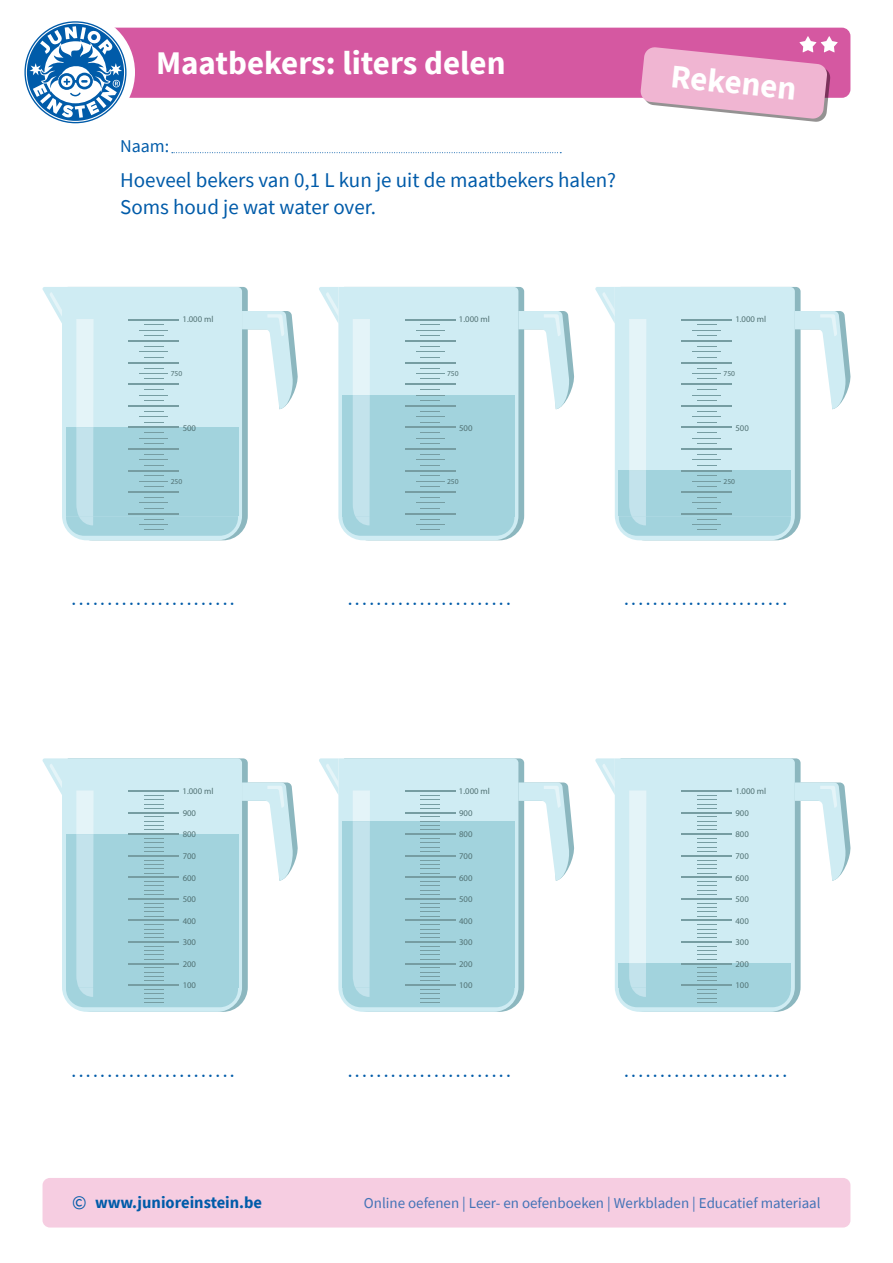
<style>
.page{position:relative;width:893px;height:1263px;background:#fff}
.page>*{position:absolute;margin:0;border:0;box-sizing:border-box;transform-origin:0 0}
.t1{font:700 33px "Source Sans Pro";color:#fff}
.t2{font:24px "JE blokletters basis Regular";color:#005ba9}
.t3{font:21px/27px "Source Sans Pro";color:#005ba9}
.t4{font:18px "Source Sans Pro";color:#005ba9}
.t5{font:700 16.5px "Source Sans Pro";color:#005ba9}
.t6{font:15px "Source Sans Pro";color:#4373b6}
.t7{font:8.7px "Myriad Pro";color:#517173}
.t8{font:7.5px "Myriad Pro";color:#517173}
.s1{font-weight:400;font-size:19.5px}
</style>
<div class="page">
<div style="left:75px;top:28px;width:775px;height:70px;background:#d558a1;border-radius:9px"></div>
<div style="left:43px;top:1178px;width:807px;height:49px;background:#f6cde1;border-radius:7px"></div>
<div style="left:16px;top:13px;width:119px;height:119px;background:#fff;border-radius:50%"></div>
<svg style="left:24px;top:21px;width:102px;height:102px"></svg>
<svg style="left:172px;top:152px;width:389px;height:1px"></svg>
<svg style="left:640px;top:36px;width:198px;height:86px"></svg>
<svg style="left:43px;top:287px;width:255px;height:249px"></svg>
<svg style="left:319px;top:287px;width:255px;height:249px"></svg>
<svg style="left:795px;top:287px;width:6px;height:244px"></svg>
<div style="left:615px;top:287px;width:180px;height:253px;background:#cfecf3"></div>
<div style="left:629px;top:319px;width:17px;height:151px;background:#e4f4f8"></div>
<svg style="left:595px;top:287px;width:20px;height:37px"></svg>
<svg style="left:795px;top:311px;width:55px;height:98px"></svg>
<hr style="left:682px;top:319px;width:50px;height:1px;background:#769da2">
<hr style="left:682px;top:448px;width:50px;height:1px;background:#769da2">
<hr style="left:682px;top:427px;width:50px;height:1px;background:#769da2">
<hr style="left:682px;top:405px;width:50px;height:1px;background:#769da2">
<hr style="left:682px;top:384px;width:50px;height:1px;background:#769da2">
<hr style="left:682px;top:362px;width:50px;height:1px;background:#769da2">
<hr style="left:682px;top:341px;width:50px;height:1px;background:#769da2">
<svg style="left:693px;top:432px;width:28px;height:12px"></svg>
<svg style="left:693px;top:411px;width:28px;height:12px"></svg>
<svg style="left:693px;top:389px;width:28px;height:12px"></svg>
<svg style="left:693px;top:368px;width:28px;height:12px"></svg>
<svg style="left:693px;top:346px;width:28px;height:12px"></svg>
<svg style="left:693px;top:325px;width:28px;height:11px"></svg>
<svg style="left:619px;top:454px;width:172px;height:82px;background:#abd6e0"></svg>
<svg style="left:43px;top:758px;width:255px;height:249px"></svg>
<svg style="left:319px;top:758px;width:255px;height:249px"></svg>
<svg style="left:795px;top:758px;width:6px;height:245px"></svg>
<div style="left:615px;top:758px;width:180px;height:254px;background:#cfecf3"></div>
<div style="left:629px;top:790px;width:17px;height:173px;background:#e4f4f8"></div>
<svg style="left:595px;top:758px;width:20px;height:37px"></svg>
<svg style="left:795px;top:782px;width:55px;height:99px"></svg>
<hr style="left:682px;top:790px;width:50px;height:2px;background:#769da2">
<hr style="left:682px;top:941px;width:50px;height:1px;background:#769da2">
<hr style="left:682px;top:920px;width:50px;height:1px;background:#769da2">
<hr style="left:682px;top:898px;width:50px;height:1px;background:#769da2">
<hr style="left:682px;top:877px;width:50px;height:1px;background:#769da2">
<hr style="left:682px;top:855px;width:50px;height:1px;background:#769da2">
<hr style="left:682px;top:834px;width:50px;height:1px;background:#769da2">
<hr style="left:682px;top:812px;width:50px;height:1px;background:#769da2">
<svg style="left:619px;top:946px;width:172px;height:61px;background:#afd8e1"></svg>
<svg style="left:697px;top:924px;width:19px;height:14px"></svg>
<svg style="left:697px;top:903px;width:19px;height:14px"></svg>
<svg style="left:697px;top:881px;width:19px;height:14px"></svg>
<svg style="left:697px;top:860px;width:19px;height:14px"></svg>
<svg style="left:697px;top:838px;width:19px;height:14px"></svg>
<svg style="left:697px;top:817px;width:19px;height:14px"></svg>
<svg style="left:697px;top:795px;width:19px;height:14px"></svg>
<h1 class="t1" style="left:156px;top:40px;width:351px">Maatbekers: liters delen</h1>
<h1 class="t1" style="left:673px;top:54px;width:128px;rotate:6deg">Rekenen</h1>
<p class="t4" style="left:120px;top:134px;width:51px">Naam:</p>
<p class="t3" style="left:120px;top:166px;width:497px">Hoeveel bekers van 0,1 L kun je uit de maatbekers halen?<br>Soms houd je wat water over.</p>
<p class="t7" style="left:183px;top:314px;width:32px">1.000 ml</p>
<p class="t7" style="left:459px;top:314px;width:32px">1.000 ml</p>
<p class="t7" style="left:735px;top:314px;width:32px">1.000 ml</p>
<p class="t8" style="left:171px;top:369px;width:13px">750</p>
<p class="t8" style="left:447px;top:369px;width:13px">750</p>
<p class="t8" style="left:723px;top:369px;width:13px">750</p>
<p class="t7" style="left:183px;top:422px;width:15px">500</p>
<p class="t7" style="left:459px;top:422px;width:15px">500</p>
<p class="t7" style="left:735px;top:422px;width:15px">500</p>
<p class="t8" style="left:171px;top:477px;width:13px">250</p>
<p class="t8" style="left:447px;top:477px;width:13px">250</p>
<p class="t8" style="left:723px;top:477px;width:13px">250</p>
<p class="t2" style="left:71px;top:588px;width:165px">. . . . . . . . . . . . . . . . . . . . . . .</p>
<p class="t2" style="left:348px;top:588px;width:165px">. . . . . . . . . . . . . . . . . . . . . . .</p>
<p class="t2" style="left:624px;top:588px;width:165px">. . . . . . . . . . . . . . . . . . . . . . .</p>
<p class="t7" style="left:183px;top:785px;width:32px">1.000 ml</p>
<p class="t7" style="left:459px;top:785px;width:32px">1.000 ml</p>
<p class="t7" style="left:735px;top:785px;width:32px">1.000 ml</p>
<p class="t7" style="left:183px;top:807px;width:15px">900</p>
<p class="t7" style="left:459px;top:807px;width:15px">900</p>
<p class="t7" style="left:735px;top:807px;width:15px">900</p>
<p class="t7" style="left:183px;top:829px;width:15px">800</p>
<p class="t7" style="left:459px;top:829px;width:15px">800</p>
<p class="t7" style="left:735px;top:829px;width:15px">800</p>
<p class="t7" style="left:183px;top:851px;width:15px">700</p>
<p class="t7" style="left:459px;top:851px;width:15px">700</p>
<p class="t7" style="left:735px;top:851px;width:15px">700</p>
<p class="t7" style="left:183px;top:872px;width:15px">600</p>
<p class="t7" style="left:459px;top:872px;width:15px">600</p>
<p class="t7" style="left:735px;top:872px;width:15px">600</p>
<p class="t7" style="left:183px;top:894px;width:15px">500</p>
<p class="t7" style="left:459px;top:894px;width:15px">500</p>
<p class="t7" style="left:735px;top:894px;width:15px">500</p>
<p class="t7" style="left:183px;top:915px;width:15px">400</p>
<p class="t7" style="left:459px;top:915px;width:15px">400</p>
<p class="t7" style="left:735px;top:915px;width:15px">400</p>
<p class="t7" style="left:183px;top:937px;width:15px">300</p>
<p class="t7" style="left:459px;top:937px;width:15px">300</p>
<p class="t7" style="left:735px;top:937px;width:15px">300</p>
<p class="t7" style="left:183px;top:958px;width:15px">200</p>
<p class="t7" style="left:183px;top:980px;width:15px">100</p>
<p class="t7" style="left:459px;top:958px;width:15px">200</p>
<p class="t7" style="left:459px;top:980px;width:15px">100</p>
<p class="t7" style="left:735px;top:958px;width:15px">200</p>
<p class="t7" style="left:735px;top:980px;width:15px">100</p>
<p class="t2" style="left:71px;top:1060px;width:165px">. . . . . . . . . . . . . . . . . . . . . . .</p>
<p class="t2" style="left:348px;top:1060px;width:165px">. . . . . . . . . . . . . . . . . . . . . . .</p>
<p class="t2" style="left:624px;top:1060px;width:165px">. . . . . . . . . . . . . . . . . . . . . . .</p>
<p class="t5" style="left:72px;top:1191px;width:191px"><span class="s1">©</span> www.junioreinstein.be</p>
<p class="t6" style="left:364px;top:1194px;width:458px">Online oefenen | Leer- en oefenboeken | Werkbladen | Educatief materiaal</p>
</div>
